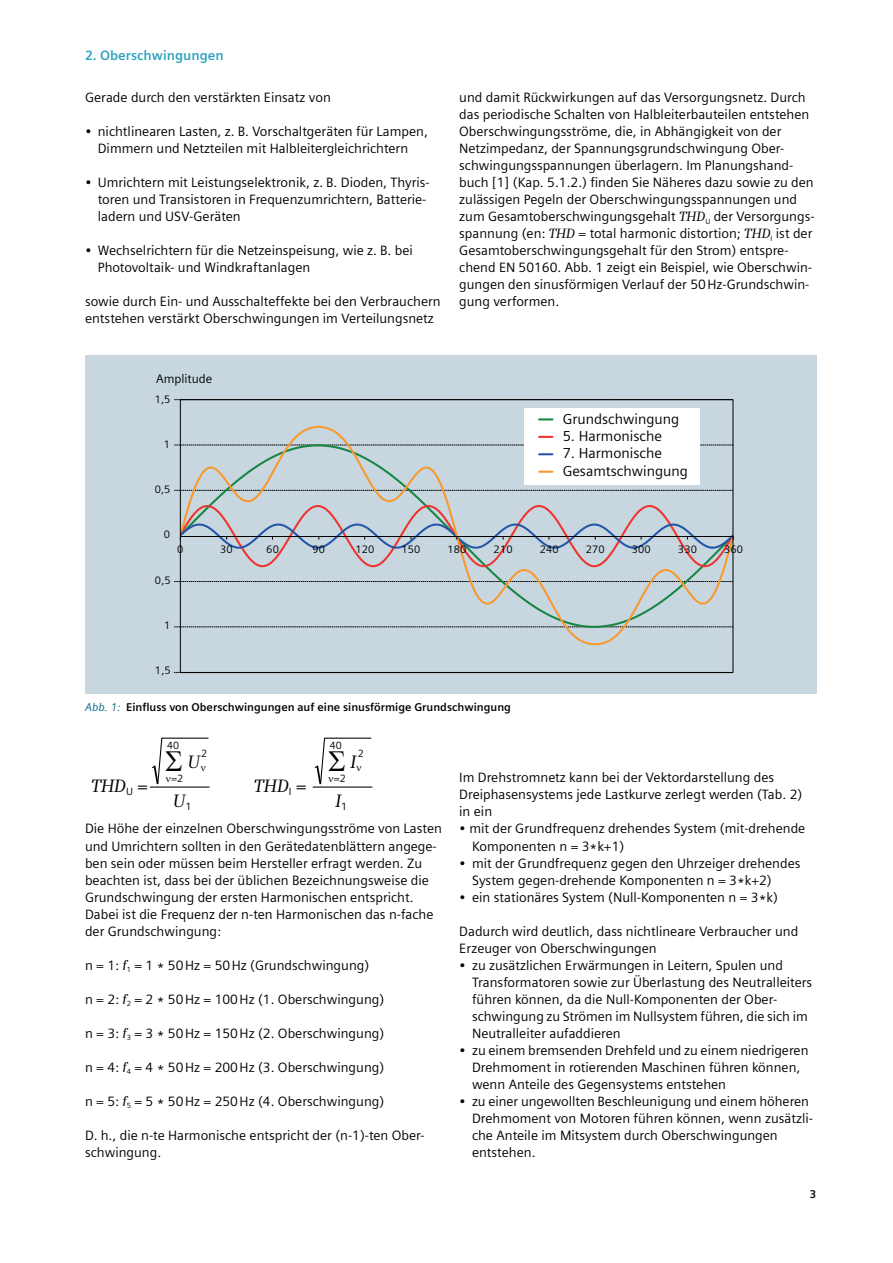
<style>
.page{position:relative;width:893px;height:1263px;background:#fff}
.page>*{position:absolute;margin:0;border:0;box-sizing:border-box;transform-origin:0 0}
.t1{font:italic 18px "Siemens Serif";letter-spacing:-.005em;color:#000308}
.t2{font:italic 18px/39.2px "Siemens Serif";color:#000}
.t3{font:14.4px/17.2px "Siemens Sans OT";color:#000}
.t4{font:13.5px/17px "Siemens Sans";color:#000}
.t5{font:700 13.5px "Siemens Sans";color:#2ca3bc}
.t6{font:12.3px "Siemens Sans OT";color:#000}
.t7{font:700 11.25px "Siemens Sans";color:#000}
.t8{font:10.8px "Siemens Sans OT";letter-spacing:.015em;color:#000}
.t9{font:10.5px "Siemens Sans OT";color:#000}
.s1{font-family:"Siemens Serif";font-style:italic}
.s2{font-weight:400;font-style:italic;color:#00688b}
.s3{font-family:"Siemens Sans OT";font-style:normal}
</style>
<div class="page">
<hr style="left:150px;top:786px;width:59px;height:2px;background:#000308">
<hr style="left:313px;top:786px;width:59px;height:2px;background:#000308">
<div style="left:85px;top:355px;width:731px;height:338px;background:#c8d7df"></div>
<div style="left:524px;top:409px;width:176px;height:76px;background:#fff"></div>
<svg style="left:182px;top:425px;width:552px;height:221px"></svg>
<svg style="left:539px;top:418px;width:13px;height:2px"></svg>
<svg style="left:539px;top:436px;width:13px;height:2px"></svg>
<svg style="left:539px;top:453px;width:13px;height:2px"></svg>
<svg style="left:539px;top:471px;width:13px;height:2px"></svg>
<svg style="left:182px;top:504px;width:552px;height:64px"></svg>
<div style="left:180px;top:399px;width:553px;height:274px;border:1px solid #000"></div>
<svg style="left:152px;top:737px;width:57px;height:48px"></svg>
<svg style="left:314px;top:737px;width:58px;height:48px"></svg>
<p class="t5" style="left:85px;top:48px;width:140px">2. Oberschwingungen</p>
<p class="t4" style="left:85px;top:89px;width:247px">Gerade durch den verstärkten Einsatz von</p>
<p class="t4" style="left:85px;top:123px;width:344px;text-align:center">• nichtlinearen Lasten, z. B. Vorschaltgeräten für Lampen,<br>Dimmern und Netzteilen mit Halbleitergleichrichtern</p>
<p class="t4" style="left:98px;top:174px;width:333px;text-indent:-13px">• Umrichtern mit Leistungselektronik, z. B. Dioden, Thyris&shy;toren und Transistoren in Frequenzumrichtern, Batterie&shy;ladern und USV-Geräten</p>
<p class="t4" style="left:98px;top:242px;width:317px;text-indent:-13px">• Wechselrichtern für die Netzeinspeisung, wie z. B. bei<br>Photovoltaik- und Windkraftanlagen</p>
<p class="t4" style="left:85px;top:293px;width:357px">sowie durch Ein- und Ausschalteffekte bei den Verbrauchern entstehen verstärkt Oberschwingungen im Verteilungsnetz</p>
<p class="t6" style="left:156px;top:372px;width:58px">Amplitude</p>
<p class="t8" style="left:155px;top:393px;width:17px">1,5</p>
<p class="t8" style="left:164px;top:438px;width:8px">1</p>
<p class="t8" style="left:155px;top:483px;width:17px">0,5</p>
<p class="t8" style="left:164px;top:529px;width:8px">0</p>
<p class="t4" style="left:459px;top:89px;width:357px">und damit Rückwirkungen auf das Versorgungsnetz. Durch das periodische Schalten von Halbleiterbauteilen entstehen Oberschwingungsströme, die, in Abhängigkeit von der Netzimpedanz, der Spannungsgrundschwingung Ober&shy;schwingungsspannungen überlagern. Im Planungshand&shy;buch [1] (Kap. 5.1.2.) finden Sie Näheres dazu sowie zu den zulässigen Pegeln der Oberschwingungsspannungen und zum Gesamtoberschwingungsgehalt <span class="s1">THD</span><sub>U</sub> der Versorgungs&shy;spannung (en: <span class="s1">THD</span> = total harmonic distortion; <span class="s1">THD</span><sub>I</sub> ist der Gesamtoberschwingungsgehalt für den Strom) entspre&shy;chend EN 50160. Abb. 1 zeigt ein Beispiel, wie Oberschwin&shy;gungen den sinusförmigen Verlauf der 50Hz-Grundschwin&shy;gung verformen.</p>
<p class="t3" style="left:563px;top:410px;width:118px">Grundschwingung</p>
<p class="t3" style="left:563px;top:428px;width:101px">5. Harmonische</p>
<p class="t3" style="left:563px;top:445px;width:127px">7. Harmonische<br>Gesamtschwingung</p>
<p class="t8" style="left:177px;top:544px;width:8px">0</p>
<p class="t8" style="left:220px;top:544px;width:14px">30</p>
<p class="t8" style="left:266px;top:544px;width:14px">60</p>
<p class="t8" style="left:312px;top:544px;width:14px">90</p>
<p class="t8" style="left:355px;top:544px;width:21px">120</p>
<p class="t8" style="left:401px;top:544px;width:21px">150</p>
<p class="t8" style="left:448px;top:544px;width:21px">180</p>
<p class="t8" style="left:494px;top:544px;width:21px">210</p>
<p class="t8" style="left:540px;top:544px;width:21px">240</p>
<p class="t8" style="left:586px;top:544px;width:21px">270</p>
<p class="t8" style="left:632px;top:544px;width:21px">300</p>
<p class="t8" style="left:678px;top:544px;width:21px">330</p>
<p class="t8" style="left:724px;top:544px;width:21px">360</p>
<p class="t8" style="left:155px;top:574px;width:17px">0,5</p>
<p class="t8" style="left:164px;top:619px;width:8px">1</p>
<p class="t8" style="left:155px;top:665px;width:17px">1,5</p>
<p class="t7" style="left:85px;top:700px;width:427px"><span class="s2">Abb. 1:</span> Einfluss von Oberschwingungen auf eine sinusförmige Grundschwingung</p>
<h1 class="t1" style="left:91px;top:775px;width:58px">THD<sub>U</sub> <span class="s3">=</span></h1>
<p class="t9" style="left:167px;top:740px;width:14px">40</p>
<p class="t9" style="left:201px;top:748px;width:8px">2</p>
<h1 class="t2" style="left:173px;top:742px;width:29px;text-indent:15px">U<br>U<sub>1</sub></h1>
<p class="t9" style="left:171px;top:772px;width:14px">=2</p>
<h1 class="t1" style="left:254px;top:775px;width:54px">THD<sub>I</sub> <span class="s3">=</span></h1>
<p class="t9" style="left:330px;top:740px;width:14px">40</p>
<p class="t9" style="left:358px;top:748px;width:8px">2</p>
<h1 class="t2" style="left:350px;top:742px;width:7px">I</h1>
<p class="t9" style="left:334px;top:772px;width:14px">=2</p>
<h1 class="t2" style="left:335px;top:781px;width:13px">I<sub>1</sub></h1>
<p class="t4" style="left:85px;top:820px;width:358px">Die Höhe der einzelnen Oberschwingungsströme von Lasten und Umrichtern sollten in den Gerätedatenblättern angege&shy;ben sein oder müssen beim Hersteller erfragt werden. Zu beachten ist, dass bei der üblichen Bezeichnungsweise die Grundschwingung der ersten Harmonischen entspricht.<br>Dabei ist die Frequenz der n-ten Harmonischen das n-fache der Grundschwingung:</p>
<p class="t4" style="left:85px;top:956px;width:286px">n = 1: <span class="s1">f</span><sub>1</sub> = 1 * 50Hz = 50Hz (Grundschwingung)</p>
<p class="t4" style="left:85px;top:990px;width:301px">n = 2: <span class="s1">f</span><sub>2</sub> = 2 * 50Hz = 100Hz (1. Oberschwingung)</p>
<p class="t4" style="left:85px;top:1024px;width:301px">n = 3: <span class="s1">f</span><sub>3</sub> = 3 * 50Hz = 150Hz (2. Oberschwingung)</p>
<p class="t4" style="left:85px;top:1058px;width:301px">n = 4: <span class="s1">f</span><sub>4</sub> = 4 * 50Hz = 200Hz (3. Oberschwingung)</p>
<p class="t4" style="left:85px;top:1092px;width:301px">n = 5: <span class="s1">f</span><sub>5</sub> = 5 * 50Hz = 250Hz (4. Oberschwingung)</p>
<p class="t4" style="left:85px;top:1126px;width:341px">D. h., die n-te Harmonische entspricht der (n-1)-ten Ober&shy;schwingung.</p>
<p class="t4" style="left:459px;top:769px;width:345px">Im Drehstromnetz kann bei der Vektordarstellung des<br>Dreiphasensystems jede Lastkurve zerlegt werden (Tab. 2) in ein</p>
<p class="t4" style="left:472px;top:820px;width:335px;text-indent:-13px">• mit der Grundfrequenz drehendes System (mit-drehende<br>Komponenten n = 3*k+1)</p>
<p class="t4" style="left:472px;top:854px;width:330px;text-indent:-13px">• mit der Grundfrequenz gegen den Uhrzeiger drehendes<br>System gegen-drehende Komponenten n = 3*k+2)</p>
<p class="t4" style="left:459px;top:888px;width:320px">• ein stationäres System (Null-Komponenten n = 3*k)</p>
<p class="t4" style="left:459px;top:922px;width:340px">Dadurch wird deutlich, dass nichtlineare Verbraucher und<br>Erzeuger von Oberschwingungen</p>
<p class="t4" style="left:472px;top:956px;width:342px;text-indent:-13px">• zu zusätzlichen Erwärmungen in Leitern, Spulen und Transformatoren sowie zur Überlastung des Neutralleiters führen können, da die Null-Komponenten der Ober&shy;schwingung zu Strömen im Nullsystem führen, die sich im Neutralleiter aufaddieren</p>
<p class="t4" style="left:472px;top:1041px;width:338px;text-indent:-13px">• zu einem bremsenden Drehfeld und zu einem niedrigeren<br>Drehmoment in rotierenden Maschinen führen können, wenn Anteile des Gegensystems entstehen</p>
<p class="t4" style="left:472px;top:1092px;width:342px;text-indent:-13px">• zu einer ungewollten Beschleunigung und einem höheren Drehmoment von Motoren führen können, wenn zusätzli&shy;che Anteile im Mitsystem durch Oberschwingungen entstehen.</p>
<p class="t7" style="left:810px;top:1188px;width:8px">3</p>
</div>
